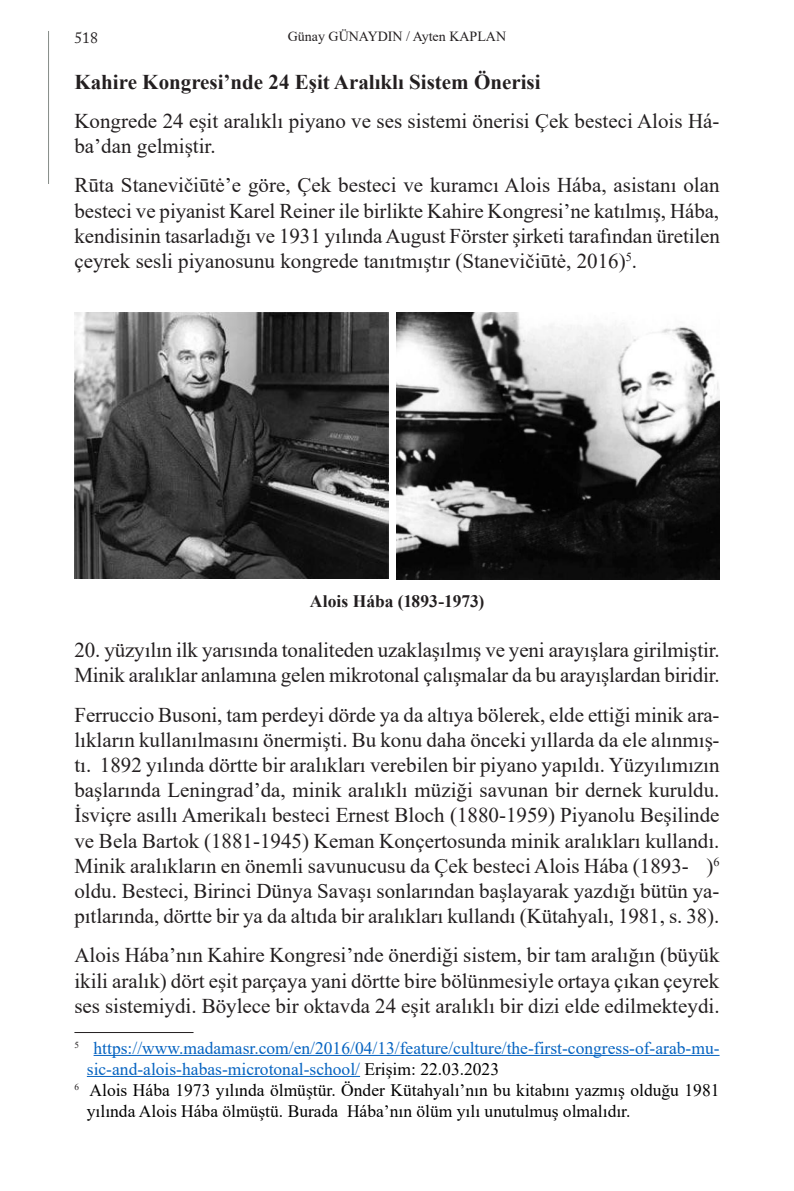
<style>
.page{position:relative;width:794px;height:1191px;background:#fff}
.page>*{position:absolute;margin:0;border:0;box-sizing:border-box;transform-origin:0 0}
.t1{font:21px/25.2px "Times New Roman";letter-spacing:-.005em;color:#231f20;text-align:justify}
.t2{font:700 21px "Times New Roman";color:#231f20}
.dipnot{font:17.5px/21px "Times New Roman";color:#0563c1}
.dipnot-2{font:17.5px/21px "Times New Roman";color:#000}
.RESİM_ALT{font:700 17.5px "Times New Roman";color:#231f20}
.t3{font:15.75px "Adobe Caslon Pro";color:#231f20}
.t4{font:14px "Times New Roman";color:#231f20}
.s1{color:#000}
</style>
<div class="page">
<hr style="left:48px;top:31px;width:1px;height:153px;background:#858b87">
<hr style="left:74px;top:1032px;width:119px;height:1px;background:#231f20">
<hr style="left:94px;top:1055px;width:625px;height:1px;background:#0563c1">
<hr style="left:87px;top:1076px;width:273px;height:1px;background:#0563c1">
<img style="left:74px;top:313px;width:314px;height:265px">
<img style="left:397px;top:313px;width:322px;height:266px">
<p class="t3" style="left:74px;top:28px;width:25px">518</p>
<p class="t4" style="left:288px;top:26px;width:220px">Günay GÜNAYDIN / Ayten KAPLAN</p>
<p class="t2" style="left:74px;top:66px;width:467px">Kahire Kongresi’nde 24 Eşit Aralıklı Sistem Önerisi</p>
<p class="t1" style="left:74px;top:108px;width:646px">Kongrede 24 eşit aralıklı piyano ve ses sistemi önerisi Çek besteci Alois Há&shy;ba’dan gelmiştir.</p>
<p class="t1" style="left:74px;top:172px;width:647px">Rūta Stanevičiūtė’e göre, Çek besteci ve kuramcı Alois Hába, asistanı olan besteci ve piyanist Karel Reiner ile birlikte Kahire Kongresi’ne katılmış, Hába, kendisinin tasarladığı ve 1931 yılında August Förster şirketi tarafından üretilen çeyrek sesli piyanosunu kongrede tanıtmıştır (Stanevičiūtė, 2016)<sup>5</sup>.</p>
<p class="RESİM_ALT" style="left:310px;top:588px;width:176px">Alois Hába (1893-1973)</p>
<p class="t1" style="left:74px;top:637px;width:647px">20. yüzyılın ilk yarısında tonaliteden uzaklaşılmış ve yeni arayışlara girilmiştir.<br>Minik aralıklar anlamına gelen mikrotonal çalışmalar da bu arayışlardan biridir.</p>
<p class="t1" style="left:74px;top:701px;width:646px">Ferruccio Busoni, tam perdeyi dörde ya da altıya bölerek, elde ettiği minik ara&shy;lıkların kullanılmasını önermişti. Bu konu daha önceki yıllarda da ele alınmış&shy;tı. 1892 yılında dörtte bir aralıkları verebilen bir piyano yapıldı. Yüzyılımızın başlarında Leningrad’da, minik aralıklı müziği savunan bir dernek kuruldu.<br>İsviçre asıllı Amerikalı besteci Ernest Bloch (1880-1959) Piyanolu Beşilinde ve Bela Bartok (1881-1945) Keman Konçertosunda minik aralıkları kullandı.<br>Minik aralıkların en önemli savunucusu da Çek besteci Alois Hába (1893- )<sup>6 </sup>oldu. Besteci, Birinci Dünya Savaşı sonlarından başlayarak yazdığı bütün ya&shy;pıtlarında, dörtte bir ya da altıda bir aralıkları kullandı (Kütahyalı, 1981, s. 38).</p>
<p class="t1" style="left:74px;top:942px;width:646px">Alois Hába’nın Kahire Kongresi’nde önerdiği sistem, bir tam aralığın (büyük ikili aralık) dört eşit parçaya yani dörtte bire bölünmesiyle ortaya çıkan çeyrek ses sistemiydi. Böylece bir oktavda 24 eşit aralıklı bir dizi elde edilmekteydi.</p>
<p class="dipnot" style="left:87px;top:1036px;width:634px;text-indent:-12px"><sup>5</sup> https://www.madamasr.com/en/2016/04/13/feature/culture/the-first-congress-of-arab-mu&shy;sic-and-alois-habas-microtonal-school/ <span class="s1">Erişim: 22.03.2023</span></p>
<p class="dipnot-2" style="left:87px;top:1078px;width:634px;text-indent:-12px"><sup>6</sup> Alois Hába 1973 yılında ölmüştür. Önder Kütahyalı’nın bu kitabını yazmış olduğu 1981 yılında Alois Hába ölmüştü. Burada Hába’nın ölüm yılı unutulmuş olmalıdır.</p>
</div>
